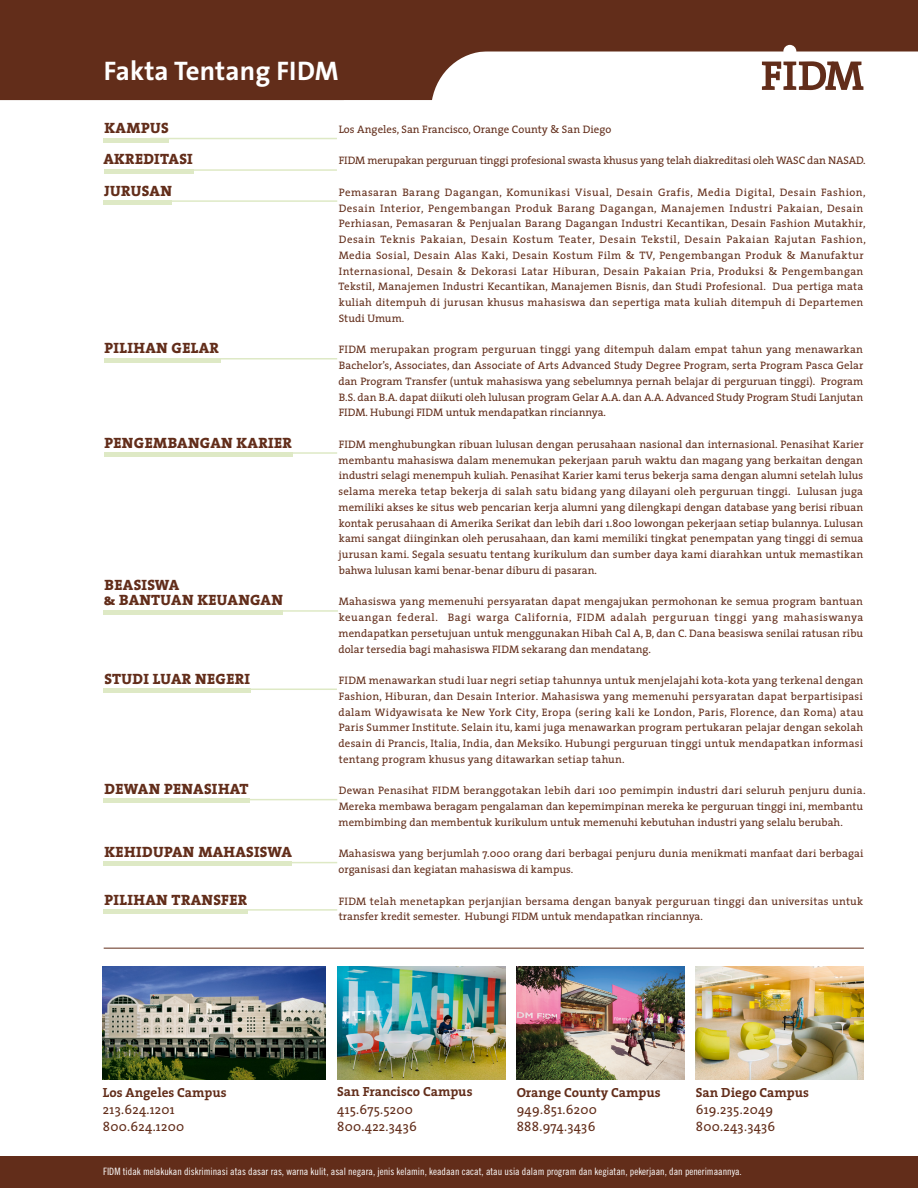
<style>
.page{position:relative;width:918px;height:1188px;background:#fff}
.page>*{position:absolute;margin:0;border:0;box-sizing:border-box;transform-origin:0 0}
.t1{font:700 27px "The Sans";letter-spacing:.005em;color:#fff}
.t2{font:15px "The Serif Extra Bold Caps";letter-spacing:.02em;color:#622d1a}
.t3{font:13.2px "The Serif";letter-spacing:.02em;color:#622d1a}
.t4{font:700 13.2px "The Serif";color:#622d1a}
.body{font:10.8px/15.8px "The Serif";letter-spacing:.02em;color:#622d1a}
.body-2{font:10.8px "The Serif";letter-spacing:-.01em;color:#622d1a}
.t5{font:10.2px "Trade Gothic Cond Eighteen";color:#fff}
.t6{font:300 7.5px "The Sans";color:#622d1a}
</style>
<div class="page">
<img style="left:103px;top:967px;width:223px;height:112px">
<img style="left:517px;top:967px;width:168px;height:112px">
<img style="left:337px;top:967px;width:168px;height:112px">
<img style="left:696px;top:967px;width:168px;height:112px">
<hr style="left:104px;top:948px;width:760px;height:1px;background:#622d1a">
<svg style="left:0;top:0;width:918px;height:100px;fill:#622d1a"></svg>
<div style="left:0;top:1157px;width:918px;height:31px;background:#622d1a"></div>
<svg style="left:762px;top:61px;width:101px;height:29px"></svg>
<div style="left:783px;top:45px;width:13px;height:13px;background:#fff;border-radius:50%"></div>
<hr style="left:104px;top:138px;width:65px;height:4px;background:#dee9c5">
<hr style="left:150px;top:138px;width:187px;height:1px;background:#dee9c5">
<hr style="left:104px;top:862px;width:188px;height:4px;background:#dee9c5">
<hr style="left:150px;top:862px;width:187px;height:1px;background:#dee9c5">
<hr style="left:104px;top:909px;width:144px;height:4px;background:#dee9c5">
<hr style="left:150px;top:909px;width:187px;height:2px;background:#dee9c5">
<hr style="left:104px;top:689px;width:147px;height:4px;background:#dee9c5">
<hr style="left:150px;top:689px;width:187px;height:1px;background:#dee9c5">
<hr style="left:104px;top:799px;width:146px;height:4px;background:#dee9c5">
<hr style="left:150px;top:799px;width:187px;height:1px;background:#dee9c5">
<hr style="left:104px;top:610px;width:179px;height:4px;background:#dee9c5">
<hr style="left:150px;top:610px;width:188px;height:2px;background:#dee9c5">
<hr style="left:104px;top:452px;width:189px;height:4px;background:#dee9c5">
<hr style="left:150px;top:452px;width:187px;height:2px;background:#dee9c5">
<hr style="left:104px;top:358px;width:116px;height:4px;background:#dee9c5">
<hr style="left:150px;top:358px;width:187px;height:2px;background:#dee9c5">
<hr style="left:104px;top:169px;width:89px;height:4px;background:#dee9c5">
<hr style="left:104px;top:201px;width:68px;height:4px;background:#dee9c5">
<hr style="left:150px;top:169px;width:187px;height:2px;background:#dee9c5">
<hr style="left:150px;top:200px;width:187px;height:2px;background:#dee9c5">
<p class="t1" style="left:104px;top:49px;width:236px">Fakta Tentang FIDM</p>
<p class="t6" style="left:831px;top:58px;width:6px">®</p>
<p class="t2" style="left:105px;top:115px;width:66px">KAMPUS</p>
<p class="t2" style="left:103px;top:147px;width:91px">AKREDITASI</p>
<p class="t2" style="left:104px;top:178px;width:69px">JURUSAN</p>
<p class="t2" style="left:105px;top:336px;width:116px">PILIHAN GELAR</p>
<p class="t2" style="left:105px;top:430px;width:189px">PENGEMBANGAN KARIER</p>
<p class="t2" style="left:105px;top:572px;width:76px">BEASISWA</p>
<p class="t2" style="left:104px;top:588px;width:181px">&amp; BANTUAN KEUANGAN</p>
<p class="t2" style="left:104px;top:666px;width:147px">STUDI LUAR NEGERI</p>
<p class="t2" style="left:105px;top:777px;width:146px">DEWAN PENASIHAT</p>
<p class="t2" style="left:105px;top:840px;width:189px">KEHIDUPAN MAHASISWA</p>
<p class="t2" style="left:105px;top:887px;width:144px">PILIHAN TRANSFER</p>
<p class="body" style="left:339px;top:121px;width:274px">Los Angeles, San Francisco, Orange County &amp; San Diego</p>
<p class="body-2" style="left:339px;top:152px;width:528px">FIDM merupakan perguruan tinggi profesional swasta khusus yang telah diakreditasi oleh WASC dan NASAD.</p>
<p class="body" style="left:338px;top:184px;width:529px">Pemasaran Barang Dagangan, Komunikasi Visual, Desain Grafis, Media Digital, Desain Fashion, Desain Interior, Pengembangan Produk Barang Dagangan, Manajemen Industri Pakaian, Desain Perhiasan, Pemasaran &amp; Penjualan Barang Dagangan Industri Kecantikan, Desain Fashion Mutakhir, Desain Teknis Pakaian, Desain Kostum Teater, Desain Tekstil, Desain Pakaian Rajutan Fashion, Media Sosial, Desain Alas Kaki, Desain Kostum Film &amp; TV, Pengembangan Produk &amp; Manufaktur Internasional, Desain &amp; Dekorasi Latar Hiburan, Desain Pakaian Pria, Produksi &amp; Pengembangan Tekstil, Manajemen Industri Kecantikan, Manajemen Bisnis, dan Studi Profesional. Dua pertiga mata kuliah ditempuh di jurusan khusus mahasiswa dan sepertiga mata kuliah ditempuh di Departemen Studi Umum.</p>
<p class="body" style="left:338px;top:341px;width:527px;text-align:justify">FIDM merupakan program perguruan tinggi yang ditempuh dalam empat tahun yang menawarkan Bachelor’s, Associates, dan Associate of Arts Advanced Study Degree Program, serta Program Pasca Gelar dan Program Transfer (untuk mahasiswa yang sebelumnya pernah belajar di perguruan tinggi). Program B.S. dan B.A. dapat diikuti oleh lulusan program Gelar A.A. dan A.A. Advanced Study Program Studi Lanjutan FIDM. Hubungi FIDM untuk mendapatkan rinciannya.</p>
<p class="body" style="left:339px;top:436px;width:527px;text-align:justify">FIDM menghubungkan ribuan lulusan dengan perusahaan nasional dan internasional. Penasihat Karier membantu mahasiswa dalam menemukan pekerjaan paruh waktu dan magang yang berkaitan dengan industri selagi menempuh kuliah. Penasihat Karier kami terus bekerja sama dengan alumni setelah lulus selama mereka tetap bekerja di salah satu bidang yang dilayani oleh perguruan tinggi. Lulusan juga memiliki akses ke situs web pencarian kerja alumni yang dilengkapi dengan database yang berisi ribuan kontak perusahaan di Amerika Serikat dan lebih dari 1.800 lowongan pekerjaan setiap bulannya. Lulusan kami sangat diinginkan oleh perusahaan, dan kami memiliki tingkat penempatan yang tinggi di semua jurusan kami. Segala sesuatu tentang kurikulum dan sumber daya kami diarahkan untuk memastikan bahwa lulusan kami benar-benar diburu di pasaran.</p>
<p class="body" style="left:338px;top:593px;width:526px;text-align:justify">Mahasiswa yang memenuhi persyaratan dapat mengajukan permohonan ke semua program bantuan keuangan federal. Bagi warga California, FIDM adalah perguruan tinggi yang mahasiswanya mendapatkan persetujuan untuk menggunakan Hibah Cal A, B, dan C. Dana beasiswa senilai ratusan ribu dolar tersedia bagi mahasiswa FIDM sekarang dan mendatang.</p>
<p class="body" style="left:338px;top:672px;width:526px;text-align:justify">FIDM menawarkan studi luar negri setiap tahunnya untuk menjelajahi kota-kota yang terkenal dengan Fashion, Hiburan, dan Desain Interior. Mahasiswa yang memenuhi persyaratan dapat berpartisipasi dalam Widyawisata ke New York City, Eropa (sering kali ke London, Paris, Florence, dan Roma) atau Paris Summer Institute. Selain itu, kami juga menawarkan program pertukaran pelajar dengan sekolah desain di Prancis, Italia, India, dan Meksiko. Hubungi perguruan tinggi untuk mendapatkan informasi tentang program khusus yang ditawarkan setiap tahun.</p>
<p class="body" style="left:339px;top:782px;width:528px">Dewan Penasihat FIDM beranggotakan lebih dari 100 pemimpin industri dari seluruh penjuru dunia.<br>Mereka membawa beragam pengalaman dan kepemimpinan mereka ke perguruan tinggi ini, membantu membimbing dan membentuk kurikulum untuk memenuhi kebutuhan industri yang selalu berubah.</p>
<p class="body" style="left:338px;top:845px;width:526px">Mahasiswa yang berjumlah 7.000 orang dari berbagai penjuru dunia menikmati manfaat dari berbagai organisasi dan kegiatan mahasiswa di kampus.</p>
<p class="body" style="left:339px;top:893px;width:526px">FIDM telah menetapkan perjanjian bersama dengan banyak perguruan tinggi dan universitas untuk transfer kredit semester. Hubungi FIDM untuk mendapatkan rinciannya.</p>
<p class="t4" style="left:103px;top:1081px;width:125px">Los Angeles Campus</p>
<p class="t3" style="left:103px;top:1098px;width:73px">213.624.1201</p>
<p class="t3" style="left:103px;top:1115px;width:83px">800.624.1200</p>
<p class="t4" style="left:337px;top:1081px;width:137px">San Francisco Campus</p>
<p class="t3" style="left:337px;top:1098px;width:77px">415.675.5200</p>
<p class="t3" style="left:337px;top:1115px;width:81px">800.422.3436</p>
<p class="t4" style="left:517px;top:1081px;width:145px">Orange County Campus</p>
<p class="t3" style="left:517px;top:1098px;width:82px">949.851.6200</p>
<p class="t3" style="left:517px;top:1115px;width:80px">888.974.3436</p>
<p class="t4" style="left:696px;top:1081px;width:115px">San Diego Campus</p>
<p class="t3" style="left:696px;top:1098px;width:79px">619.235.2049</p>
<p class="t3" style="left:696px;top:1115px;width:81px">800.243.3436</p>
<p class="t5" style="left:103px;top:1165px;width:640px">FIDM tidak melakukan diskriminasi atas dasar ras, warna kulit, asal negara, jenis kelamin, keadaan cacat, atau usia dalam program dan kegiatan, pekerjaan, dan penerimaannya.</p>
</div>
